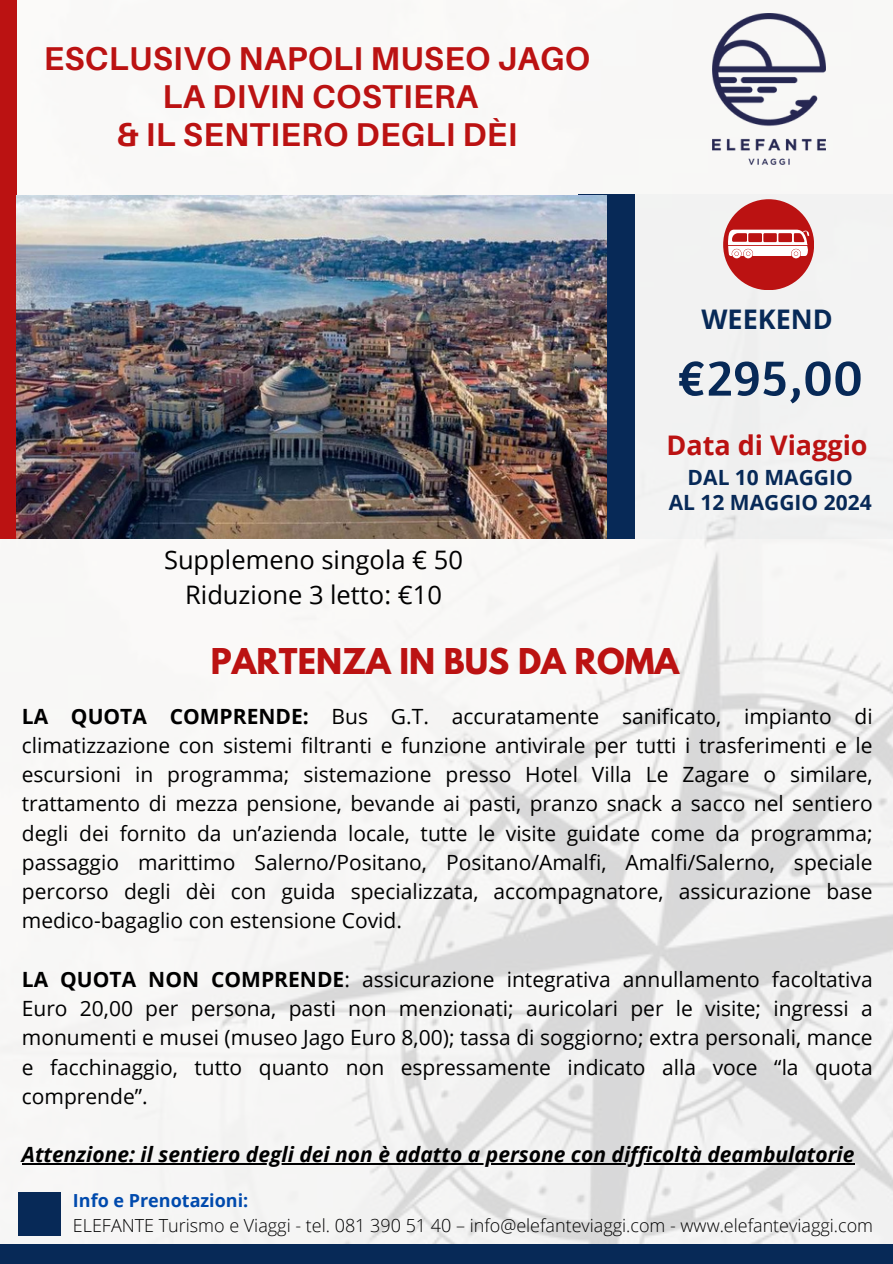
<style>
.page{position:relative;width:893px;height:1264px;background:#fff}
.page>*{position:absolute;margin:0;border:0;box-sizing:border-box;transform-origin:0 0}
.t1{font:53.25px "Amaranth";color:#072957}
.t2{font:700 33px/38.2px "Aileron";letter-spacing:.01em;color:#bb1212;text-align:center}
.t3{font:700 31.5px "League Spartan";color:#bb1212}
.t4{font:700 27px "Open Sans";color:#bb1212}
.t5{font:700 27px "Open Sans";color:#072957}
.t6{font:25.5px/34.8px "Open Sans";color:#000;text-align:center}
.t7{font:21px/29.2px "Open Sans";color:#000;text-align:justify}
.t8{font:italic 700 21px "Open Sans";color:#000}
.t9{font:700 21px/24.8px "Open Sans";color:#072957;text-align:center}
.t10{font:300 18px "Open Sans";color:#000}
.t11{font:700 18px "Open Sans";color:#004aad}
.s1{font-weight:700}
</style>
<div class="page">
<img style="left:0;top:13px;width:892px;height:1230px">
<div style="left:606px;top:194px;width:286px;height:344px;background:#f2f2f2"></div>
<div style="left:577px;top:194px;width:57px;height:344px;background:#072957"></div>
<div style="left:723px;top:199px;width:91px;height:91px;background:#bb1212;border-radius:50%"></div>
<div style="left:0;top:0;width:17px;height:538px;background:#bb1212"></div>
<div style="left:18px;top:1191px;width:43px;height:44px;background:#072957"></div>
<div style="left:0;top:1243px;width:892px;height:20px;background:#072957"></div>
<svg style="left:728px;top:229px;width:81px;height:29px"></svg>
<img style="left:17px;top:195px;width:589px;height:343px">
<img style="left:712px;top:14px;width:113px;height:150px">
<hr style="left:22px;top:1163px;width:832px;height:1px;background:#000">
<p class="t2" style="left:44px;top:38px;width:548px">ESCLUSIVO NAPOLI MUSEO JAGO<br>LA DIVIN COSTIERA<br>&amp; IL SENTIERO DEGLI DÈI</p>
<p class="t6" style="left:164px;top:541px;width:300px">Supplemeno singola € 50<br>Riduzione 3 letto: €10</p>
<h4 class="t5" style="left:701px;top:300px;width:133px">WEEKEND</h4>
<h6 class="t1" style="left:677px;top:343px;width:187px">€295,00</h6>
<p class="t4" style="left:666px;top:426px;width:203px">Data di Viaggio</p>
<h2 class="t9" style="left:668px;top:465px;width:204px">DAL 10 MAGGIO<br>AL 12 MAGGIO 2024</h2>
<h5 class="t3" style="left:211px;top:645px;width:470px">PARTENZA IN BUS DA ROMA</h5>
<p class="t7" style="left:22px;top:700px;width:852px"><span class="s1">LA QUOTA COMPRENDE:</span> Bus G.T. accuratamente sanificato, impianto di climatizzazione con sistemi filtranti e funzione antivirale per tutti i trasferimenti e le escursioni in programma; sistemazione presso Hotel Villa Le Zagare o similare, trattamento di mezza pensione, bevande ai pasti, pranzo snack a sacco nel sentiero degli dei fornito da un’azienda locale, tutte le visite guidate come da programma; passaggio marittimo Salerno/Positano, Positano/Amalfi, Amalfi/Salerno, speciale percorso degli dèi con guida specializzata, accompagnatore, assicurazione base medico-bagaglio con estensione Covid.</p>
<p class="t7" style="left:22px;top:964px;width:852px"><span class="s1">LA QUOTA NON COMPRENDE</span>: assicurazione integrativa annullamento facoltativa Euro 20,00 per persona, pasti non menzionati; auricolari per le visite; ingressi a monumenti e musei (museo Jago Euro 8,00); tassa di soggiorno; extra personali, mance e facchinaggio, tutto quanto non espressamente indicato alla voce “la quota comprende”.</p>
<p class="t8" style="left:22px;top:1139px;width:834px">Attenzione: il sentiero degli dei non è adatto a persone con difficoltà deambulatorie</p>
<h3 class="t11" style="left:73px;top:1187px;width:177px">Info e Prenotazioni:</h3>
<h1 class="t10" style="left:73px;top:1212px;width:801px">ELEFANTE Turismo e Viaggi - tel. 081 390 51 40 – info@elefanteviaggi.com - www.elefanteviaggi.com</h1>
</div>
